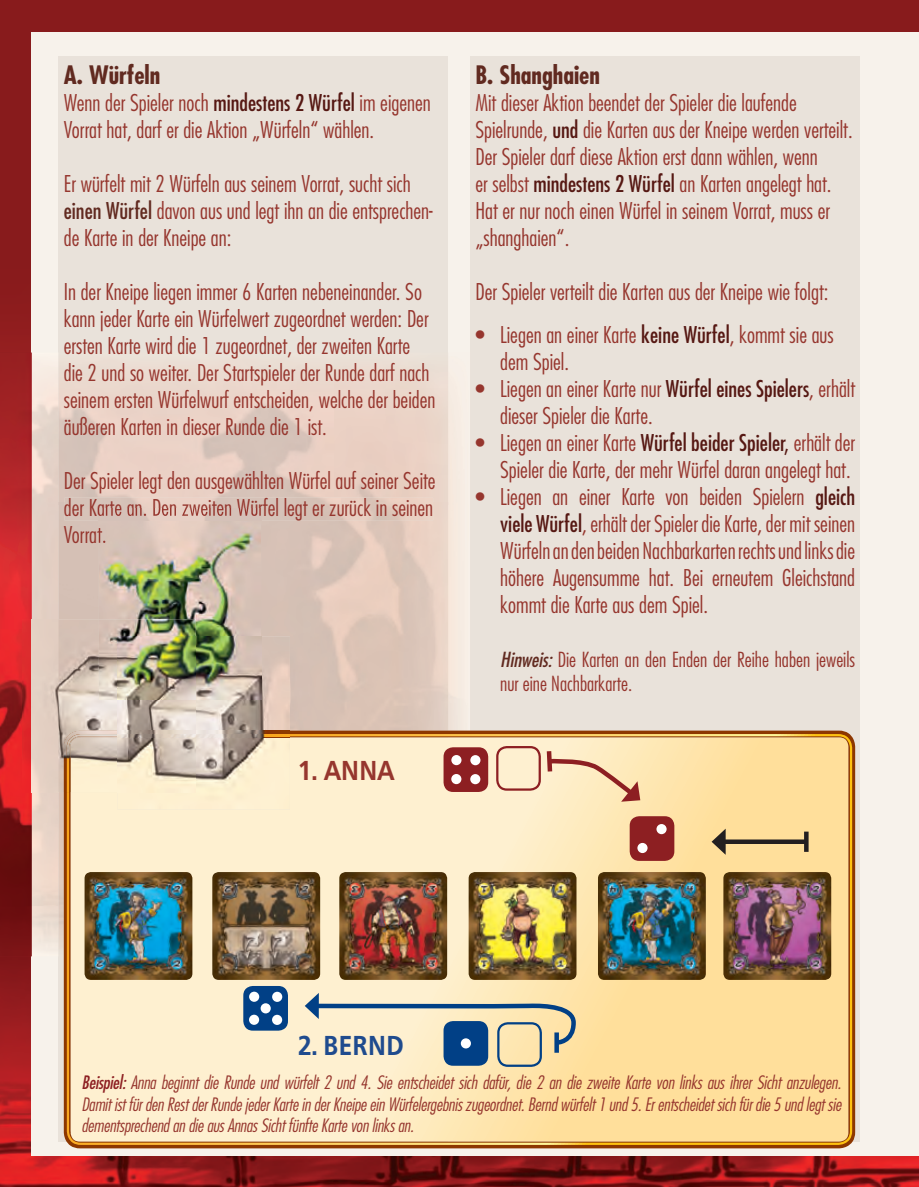
<style>
.page{position:relative;width:919px;height:1187px;background:#fff}
.page>*{position:absolute;margin:0;border:0;box-sizing:border-box;transform-origin:0 0}
.t1{font:700 27px "Frutiger BSK";letter-spacing:.04em;color:#1f4b8e;scale:.9 1}
.t2{font:700 27px "Frutiger BSK";color:#96362e;scale:.9 1}
.t3{font:700 condensed 24.75px "Futura";color:#612a20}
.t4{font:300 condensed 22.5px/27px "Futura";color:#96362e}
.t5{font:300 condensed 20.25px/24.3px "Futura";color:#96362e}
.t6{font:italic 300 condensed 18px/21.6px "Futura";color:#96362e;text-align:justify}
.s1{font-weight:400;color:#561813}
.s2{font-weight:400;color:#612a20}
.s3{font-weight:400;font-style:italic;color:#612a20}
.s4{font-weight:400;color:#8d1f22}
</style>
<div class="page">
<img style="left:0;top:0;width:918px;height:1186px">
<div style="left:32px;top:32px;width:886px;height:1122px;background:#f7f2eb"></div>
<div style="left:470px;top:56px;width:389px;height:1085px;background:#e9e2da"></div>
<div style="left:59px;top:56px;width:389px;height:1085px;background:#e9e2da"></div>
<img style="left:0;top:352px;width:59px;height:604px">
<img style="left:59px;top:369px;width:389px;height:133px">
<img style="left:261px;top:502px;width:187px;height:228px">
<img style="left:59px;top:792px;width:5px;height:164px">
<img style="left:64px;top:497px;width:369px;height:23px">
<img style="left:64px;top:525px;width:35px;height:18px">
<svg style="left:64px;top:730px;width:791px;height:418px;background:#9e5113"></svg>
<svg style="left:67px;top:734px;width:785px;height:410px;background:#fbe4b3"></svg>
<div style="left:497px;top:1022px;width:45px;height:44px;border:2px solid #014086;border-radius:10px"></div>
<div style="left:243px;top:985px;width:45px;height:45px;background:#014086;border-radius:10px"></div>
<div style="left:260px;top:1003px;width:11px;height:10px;background:#fff;border-radius:50%"></div>
<div style="left:249px;top:1014px;width:10px;height:10px;background:#fff;border-radius:50%"></div>
<div style="left:272px;top:991px;width:10px;height:10px;background:#fff;border-radius:50%"></div>
<div style="left:272px;top:1014px;width:10px;height:10px;background:#fff;border-radius:50%"></div>
<div style="left:249px;top:991px;width:10px;height:10px;background:#fff;border-radius:50%"></div>
<div style="left:443px;top:1020px;width:45px;height:45px;background:#014086;border-radius:10px"></div>
<svg style="left:461px;top:1038px;width:10px;height:10px"></svg>
<div style="left:496px;top:746px;width:45px;height:44px;border:2px solid #8d1f22;border-radius:10px"></div>
<div style="left:443px;top:747px;width:45px;height:45px;background:#8d1f22;border-radius:10px"></div>
<div style="left:451px;top:774px;width:10px;height:10px;background:#fff;border-radius:50%"></div>
<div style="left:470px;top:755px;width:10px;height:10px;background:#fff;border-radius:50%"></div>
<div style="left:470px;top:774px;width:10px;height:10px;background:#fff;border-radius:50%"></div>
<div style="left:451px;top:755px;width:10px;height:10px;background:#fff;border-radius:50%"></div>
<div style="left:629px;top:816px;width:45px;height:44px;background:#8d1f22;border-radius:10px"></div>
<div style="left:637px;top:842px;width:10px;height:11px;background:#fff;border-radius:50%"></div>
<div style="left:656px;top:824px;width:10px;height:10px;background:#fff;border-radius:50%"></div>
<svg style="left:544px;top:746px;width:96px;height:55px;background:#efd2af"></svg>
<div style="left:554px;top:1032px;width:5px;height:20px;background:#014086"></div>
<svg style="left:305px;top:992px;width:273px;height:54px;background:#cfccb8"></svg>
<svg style="left:725px;top:839px;width:79px;height:4px"></svg>
<svg style="left:804px;top:831px;width:4px;height:20px"></svg>
<svg style="left:711px;top:828px;width:14px;height:26px"></svg>
<img style="left:339px;top:872px;width:108px;height:107px">
<img style="left:468px;top:872px;width:108px;height:107px">
<img style="left:598px;top:872px;width:107px;height:107px">
<img style="left:723px;top:872px;width:108px;height:107px">
<img style="left:212px;top:872px;width:108px;height:107px">
<img style="left:85px;top:872px;width:107px;height:107px">
<img style="left:23px;top:619px;width:94px;height:173px">
<img style="left:64px;top:730px;width:53px;height:62px">
<img style="left:67px;top:734px;width:50px;height:58px">
<img style="left:196px;top:636px;width:94px;height:101px">
<img style="left:117px;top:737px;width:173px;height:72px">
<img style="left:117px;top:699px;width:79px;height:38px">
<img style="left:99px;top:520px;width:162px;height:116px">
<img style="left:99px;top:508px;width:162px;height:12px">
<img style="left:99px;top:525px;width:6px;height:18px">
<img style="left:99px;top:619px;width:97px;height:80px">
<img style="left:117px;top:636px;width:144px;height:63px">
<p class="t3" style="left:64px;top:58px;width:98px">A. Würfeln</p>
<p class="t4" style="left:64px;top:89px;width:368px">Wenn der Spieler noch <span class="s1">mindestens 2 Würfel</span> im eigenen<br>Vorrat hat, darf er die Aktion „Würfeln“ wählen.</p>
<p class="t4" style="left:64px;top:170px;width:370px">Er würfelt mit 2 Würfeln aus seinem Vorrat, sucht sich <span class="s2">einen Würfel</span> davon aus und legt ihn an die entsprechen&shy;de Karte in der Kneipe an:</p>
<p class="t4" style="left:64px;top:278px;width:373px">In der Kneipe liegen immer 6 Karten nebeneinander. So kann jeder Karte ein Würfelwert zugeordnet werden: Der ersten Karte wird die 1 zugeordnet, der zweiten Karte<br>die 2 und so weiter. Der Startspieler der Runde darf nach seinem ersten Würfelwurf entscheiden, welche der beiden äußeren Karten in dieser Runde die 1 ist.</p>
<p class="t4" style="left:64px;top:467px;width:373px;text-align:justify">Der Spieler legt den ausgewählten Würfel auf seiner Seite der Karte an. Den zweiten Würfel legt er zurück in seinen Vorrat.</p>
<p class="t2" style="left:298px;top:754px;width:109px">1. ANNA</p>
<p class="t3" style="left:475px;top:58px;width:126px">B. Shanghaien</p>
<p class="t4" style="left:475px;top:89px;width:379px">Mit dieser Aktion beendet der Spieler die laufende Spielrunde, <span class="s1">und</span> die Karten aus der Kneipe werden verteilt.<br>Der Spieler darf diese Aktion erst dann wählen, wenn<br>er selbst <span class="s1">mindestens 2 Würfel</span> an Karten angelegt hat.<br>Hat er nur noch einen Würfel in seinem Vorrat, muss er „shanghaien“.</p>
<p class="t4" style="left:475px;top:278px;width:354px">Der Spieler verteilt die Karten aus der Kneipe wie folgt:</p>
<p class="t4" style="left:500px;top:321px;width:335px;text-indent:-25px">• Liegen an einer Karte <span class="s1">keine Würfel</span>, kommt sie aus dem Spiel.</p>
<p class="t4" style="left:500px;top:375px;width:356px;text-indent:-25px">• Liegen an einer Karte nur <span class="s1">Würfel eines Spielers</span>, erhält dieser Spieler die Karte.</p>
<p class="t4" style="left:475px;top:429px;width:381px;text-align:right">• Liegen an einer Karte <span class="s1">Würfel beider Spieler,</span> erhält der<br>Spieler die Karte, der mehr Würfel daran angelegt hat.</p>
<p class="t4" style="left:500px;top:483px;width:356px;text-align:justify;text-indent:-25px">• Liegen an einer Karte von beiden Spielern <span class="s1">gleich viele Würfel</span>, erhält der Spieler die Karte, der mit seinen Würfeln an den beiden Nachbarkarten rechts und links die höhere Augensumme hat. Bei erneutem Gleichstand kommt die Karte aus dem Spiel.</p>
<p class="t5" style="left:500px;top:647px;width:356px"><span class="s3">Hinweis:</span> Die Karten an den Enden der Reihe haben jeweils nur eine Nachbarkarte.</p>
<p class="t1" style="left:298px;top:1029px;width:119px">2. BERND</p>
<p class="t6" style="left:81px;top:1071px;width:765px"><span class="s4">Beispiel:</span> Anna beginnt die Runde und würfelt 2 und 4. Sie entscheidet sich dafür, die 2 an die zweite Karte von links aus ihrer Sicht anzulegen.<br>DamitistfürdenRestderRundejederKarteinderKneipeeinWürfelergebniszugeordnet.Berndwürfelt1und5.Erentscheidetsichfürdie5undlegtsie dementsprechendandieausAnnasSichtfünfteKartevonlinksan.</p>
</div>
